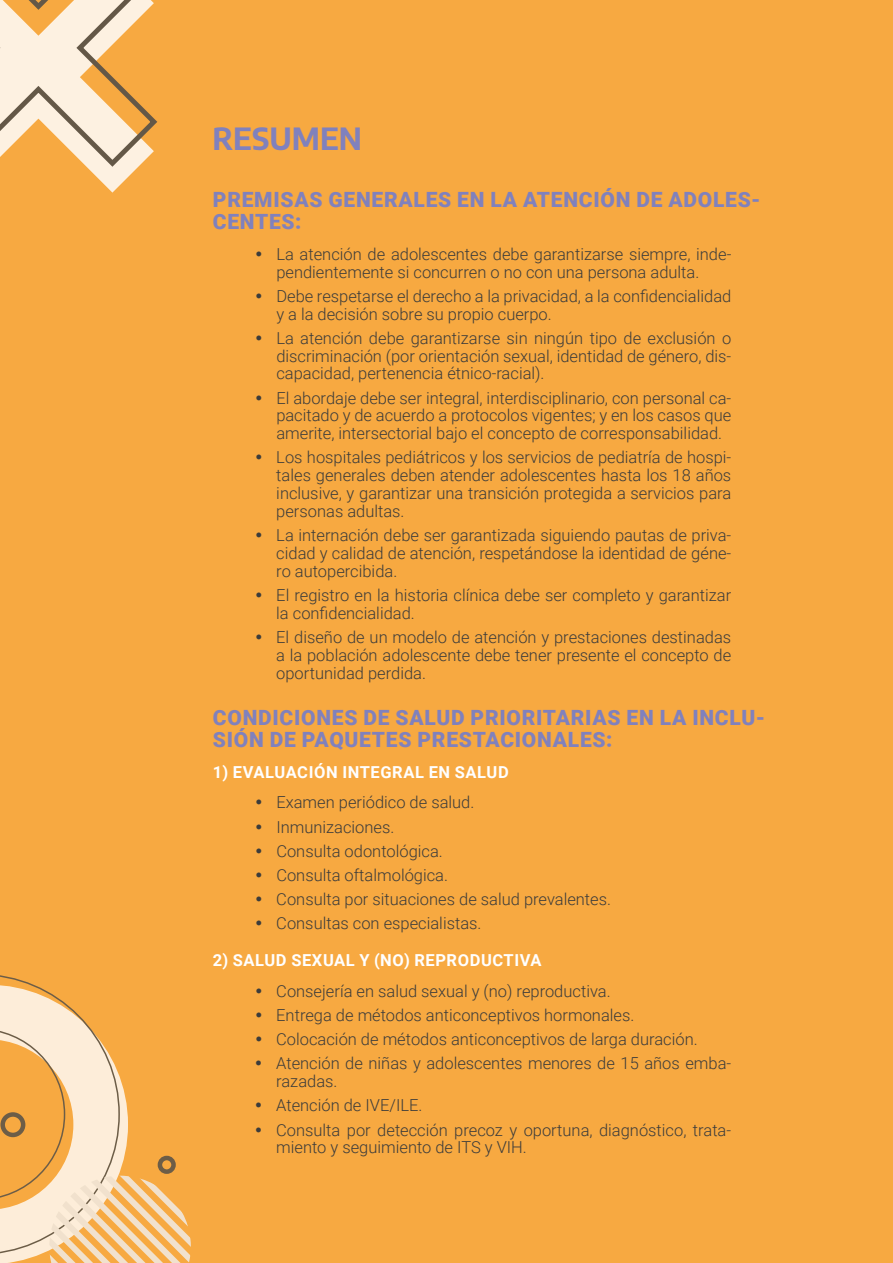
<style>
.page{position:relative;width:893px;height:1263px;background:#f7a941}
.page>*{position:absolute;margin:0;border:0;box-sizing:border-box;transform-origin:0 0}
.t1{font:700 30px "Encode Sans";color:#8081bd}
.t2{font:900 21px/22.6px "Roboto";letter-spacing:.035em;color:#8081bd}
.t3{font:300 16.5px/17.9px "Roboto";color:#3c3c3b}
.t4{font:700 16.5px "Roboto";letter-spacing:.035em;color:#fff}
</style>
<div class="page">
<svg style="left:0;top:975px;width:191px;height:288px"></svg>
<svg style="left:0;top:0;width:158px;height:193px"></svg>
<h1 class="t1" style="left:213px;top:116px;width:151px">RESUMEN</h1>
<p class="t2" style="left:213px;top:187px;width:549px">PREMISAS GENERALES EN LA ATENCIÓN DE ADOLES-<br>CENTES:</p>
<p class="t3" style="left:276px;top:244px;width:456px">La atención de adolescentes debe garantizarse siempre, inde&shy;pendientemente si concurren o no con una persona adulta.</p>
<p class="t3" style="left:276px;top:286px;width:456px">Debe respetarse el derecho a la privacidad, a la confidencialidad y a la decisión sobre su propio cuerpo.</p>
<p class="t3" style="left:276px;top:328px;width:456px;text-align:justify">La atención debe garantizarse sin ningún tipo de exclusión o discriminación (por orientación sexual, identidad de género, dis&shy;capacidad, pertenencia étnico-racial).</p>
<p class="t3" style="left:276px;top:388px;width:456px;text-align:justify">El abordaje debe ser integral, interdisciplinario, con personal ca&shy;pacitado y de acuerdo a protocolos vigentes; y en los casos que amerite, intersectorial bajo el concepto de corresponsabilidad.</p>
<p class="t3" style="left:276px;top:448px;width:456px;text-align:justify">Los hospitales pediátricos y los servicios de pediatría de hospi&shy;tales generales deben atender adolescentes hasta los 18 años inclusive, y garantizar una transición protegida a servicios para personas adultas.</p>
<p class="t3" style="left:276px;top:526px;width:456px;text-align:justify">La internación debe ser garantizada siguiendo pautas de priva&shy;cidad y calidad de atención, respetándose la identidad de géne&shy;ro autopercibida.</p>
<p class="t3" style="left:276px;top:585px;width:456px">El registro en la historia clínica debe ser completo y garantizar la confidencialidad.</p>
<p class="t3" style="left:276px;top:627px;width:456px;text-align:justify">El diseño de un modelo de atención y prestaciones destinadas a la población adolescente debe tener presente el concepto de oportunidad perdida.</p>
<p class="t2" style="left:213px;top:705px;width:554px">CONDICIONES DE SALUD PRIORITARIAS EN LA INCLU-<br>SIÓN DE PAQUETES PRESTACIONALES:</p>
<p class="t4" style="left:213px;top:760px;width:297px">1) EVALUACIÓN INTEGRAL EN SALUD</p>
<p class="t3" style="left:276px;top:790px;width:336px;line-height:24.2px">Examen periódico de salud.<br>Inmunizaciones.<br>Consulta odontológica.<br>Consulta oftalmológica.<br>Consulta por situaciones de salud prevalentes.<br>Consultas con especialistas.</p>
<p class="t4" style="left:213px;top:949px;width:330px">2) SALUD SEXUAL Y (NO) REPRODUCTIVA</p>
<p class="t3" style="left:276px;top:978px;width:456px;line-height:24.2px">Consejería en salud sexual y (no) reproductiva.<br>Entrega de métodos anticonceptivos hormonales.<br>Colocación de métodos anticonceptivos de larga duración.<br>Atención de niñas y adolescentes menores de 15 años emba-</p>
<p class="t3" style="left:276px;top:1069px;width:456px;line-height:24.2px">razadas.<br>Atención de IVE/ILE.<br>Consulta por detección precoz y oportuna, diagnóstico, trata-</p>
<p class="t3" style="left:276px;top:1138px;width:252px">miento y seguimiento de ITS y VIH.</p>
</div>
